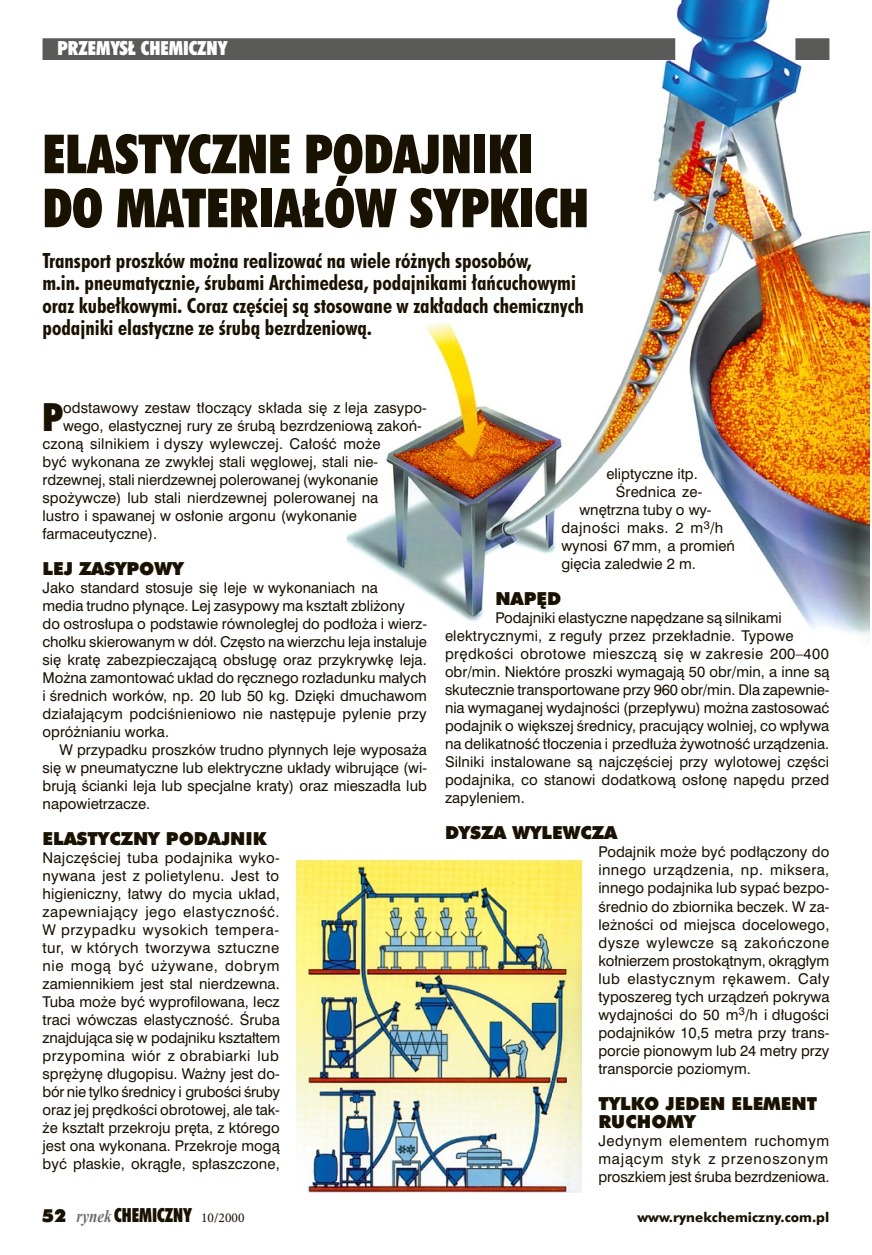
<style>
.page{position:relative;width:872px;height:1255px;background:#fff}
.page>*{position:absolute;margin:0;border:0;box-sizing:border-box;transform-origin:0 0}
.t1{font:54px/54px "Futura X Blk Cn PL Regular A";color:#1a1200}
.t2{font:39px "Futura X Blk Cn PL Regular A";color:#1a1200}
.t3{font:21px/22.5px "Futura Bd Cn PL Regular A";color:#1a1200}
.t4{font:19.5px "Futura X Blk Cn PL Regular A";color:#1a1200;scale:.9 1}
.t5{font:19.5px "Futura X Blk Cn PL Regular A";color:#fff}
.t6{font:18px/18px "Futura X Blk PL Regular A";color:#1a1200}
.t7{font:13.8px/18px "Swis 721 PL";color:#1a1200;text-align:justify}
.t8{font:13.8px "Swis 721 PL";letter-spacing:.03em;color:#1a1200}
.t9{font:13.5px "Futura PL Bold A";color:#1a1200}
.s1{font-family:"Futura X Blk PL Regular A";font-size:18px}
.s2{font-family:"Times New Roman";font-weight:700;font-style:italic;font-size:17.7px;color:#6e6e6e}
.s3{font-family:"Minion Pro";font-size:13.5px}
</style>
<div class="page">
<img style="left:346px;top:0;width:523px;height:635px">
<img style="left:297px;top:860px;width:284px;height:332px">
<div style="left:43px;top:39px;width:631px;height:20px;background:#5a5a59"></div>
<div style="left:43px;top:38px;width:632px;height:22px;border:2px solid #5a5a59"></div>
<div style="left:796px;top:39px;width:32px;height:20px;background:#5a5a59"></div>
<div style="left:795px;top:38px;width:34px;height:22px;border:2px solid #5a5a59"></div>
<h3 class="t5" style="left:58px;top:36px;width:172px">PRZEMYS£ CHEMICZNY</h3>
<h1 class="t1" style="left:43px;top:126px;width:548px">ELASTYCZNE PODAJNIKI<br>DO MATERIA£ÓW SYPKICH</h1>
<p class="t3" style="left:43px;top:249px;width:543px">Transport proszków mo¿na realizowaæ na wiele ró¿nych sposobów,<br>m.in. pneumatycznie, œrubami Archimedesa, podajnikami ³añcuchowymi oraz kube³kowymi. Coraz czêœciej s¹ stosowane w zak³adach chemicznych podajniki elastyczne ze œrub¹ bezrdzeniow¹.</p>
<h2 class="t2" style="left:43px;top:392px;width:22px">P</h2>
<p class="t7" style="left:63px;top:398px;width:365px">odstawowy zestaw tłoczący składa się z leja zasypo-</p>
<p class="t7" style="left:63px;top:416px;width:360px">wego, elastycznej rury ze śrubą bezrdzeniową zakoń-</p>
<p class="t7" style="left:43px;top:434px;width:340px">czoną silnikiem i dyszy wylewczej. Całość może</p>
<p class="t7" style="left:43px;top:452px;width:337px">być wykonana ze zwykłej stali węglowej, stali nie-</p>
<p class="t7" style="left:43px;top:470px;width:337px">rdzewnej, stali nierdzewnej polerowanej (wykonanie</p>
<p class="t7" style="left:43px;top:488px;width:337px">spożywcze) lub stali nierdzewnej polerowanej na</p>
<p class="t7" style="left:43px;top:506px;width:316px">lustro i spawanej w osłonie argonu (wykonanie</p>
<p class="t7" style="left:43px;top:524px;width:116px">farmaceutyczne).</p>
<h3 class="t6" style="left:43px;top:559px;width:143px">LEJ ZASYPOWY</h3>
<p class="t7" style="left:43px;top:578px;width:386px;text-align:left">Jako standard stosuje się leje w wykonaniach na<br>media trudno płynące. Lej zasypowy ma kształt zbliżony<br>do ostrosłupa o podstawie równoległej do podłoża i wierz&shy;chołku skierowanym w dół. Często na wierzchu leja instaluje się kratę zabezpieczającą obsługę oraz przykrywkę leja.<br>Można zamontować układ do ręcznego rozładunku małych i średnich worków, np. 20 lub 50 kg. Dzięki dmuchawom działającym podciśnieniowo nie następuje pylenie przy opróżnianiu worka.</p>
<p class="t7" style="left:43px;top:740px;width:386px;text-indent:17px">W przypadku proszków trudno płynnych leje wyposaża się w pneumatyczne lub elektryczne układy wibrujące (wi&shy;brują ścianki leja lub specjalne kraty) oraz mieszadła lub napowietrzacze.</p>
<h3 class="t6" style="left:43px;top:829px;width:225px">ELASTYCZNY PODAJNIK</h3>
<p class="t7" style="left:43px;top:848px;width:239px">Najczęściej tuba podajnika wyko&shy;nywana jest z polietylenu. Jest to higieniczny, łatwy do mycia układ, zapewniający jego elastyczność.<br>W przypadku wysokich tempera&shy;tur, w których tworzywa sztuczne nie mogą być używane, dobrym zamiennikiem jest stal nierdzewna.<br>Tuba może być wyprofilowana, lecz traci wówczas elastyczność. Śruba znajdująca się w podajniku kształtem przypomina wiór z obrabiarki lub sprężynę długopisu. Ważny jest do&shy;bór nie tylko średnicy i grubości śruby oraz jej prędkości obrotowej, ale tak&shy;że kształt przekroju pręta, z którego jest ona wykonana. Przekroje mogą być płaskie, okrągłe, spłaszczone,</p>
<p class="t7" style="left:606px;top:465px;width:93px">eliptyczne itp.</p>
<p class="t7" style="left:616px;top:483px;width:88px">Średnica ze-</p>
<p class="t7" style="left:579px;top:501px;width:134px">wnętrzna tuby o wy-</p>
<p class="t8" style="left:561px;top:519px;width:164px">dajności maks. 2 m<sup>3</sup>/h</p>
<p class="t7" style="left:561px;top:537px;width:175px">wynosi 67 mm, a promień</p>
<p class="t7" style="left:561px;top:555px;width:136px">gięcia zaledwie 2 m.</p>
<h3 class="t6" style="left:495px;top:589px;width:68px">NAPÊD</h3>
<p class="t7" style="left:445px;top:609px;width:386px;text-align:left;text-indent:50px">Podajniki elastyczne napędzane są silnikami elektrycznymi, z reguły przez przekładnie. Typowe prędkości obrotowe mieszczą się w zakresie 200–400 obr/min. Niektóre proszki wymagają 50 obr/min, a inne są skutecznie transportowane przy 960 obr/min. Dla zapewnie&shy;nia wymaganej wydajności (przepływu) można zastosować podajnik o większej średnicy, pracujący wolniej, co wpływa na delikatność tłoczenia i przedłuża żywotność urządzenia.<br>Silniki instalowane są najczęściej przy wylotowej części podajnika, co stanowi dodatkową osłonę napędu przed zapyleniem.</p>
<h3 class="t6" style="left:445px;top:823px;width:174px">DYSZA WYLEWCZA</h3>
<p class="t7" style="left:598px;top:843px;width:233px">Podajnik może być podłączony do innego urządzenia, np. miksera, innego podajnika lub sypać bezpo&shy;średnio do zbiornika beczek. W za&shy;leżności od miejsca docelowego, dysze wylewcze są zakończone kołnierzem prostokątnym, okrągłym lub elastycznym rękawem. Cały typoszereg tych urządzeń pokrywa wydajności do 50 m<sup>3</sup>/h i długości podajników 10,5 metra przy trans&shy;porcie pionowym lub 24 metry przy transporcie poziomym.</p>
<h3 class="t6" style="left:598px;top:1093px;width:220px">TYLKO JEDEN ELEMENT<br>RUCHOMY</h3>
<p class="t7" style="left:598px;top:1131px;width:233px">Jedynym elementem ruchomym mającym styk z przenoszonym proszkiem jest śruba bezrdzeniowa.</p>
<h3 class="t4" style="left:42px;top:1202px;width:227px"><span class="s1">52</span> <span class="s2">rynek</span> CHEMICZNY <span class="s3">10/2000</span></h3>
<p class="t9" style="left:637px;top:1208px;width:194px">www.rynekchemiczny.com.pl</p>
</div>
